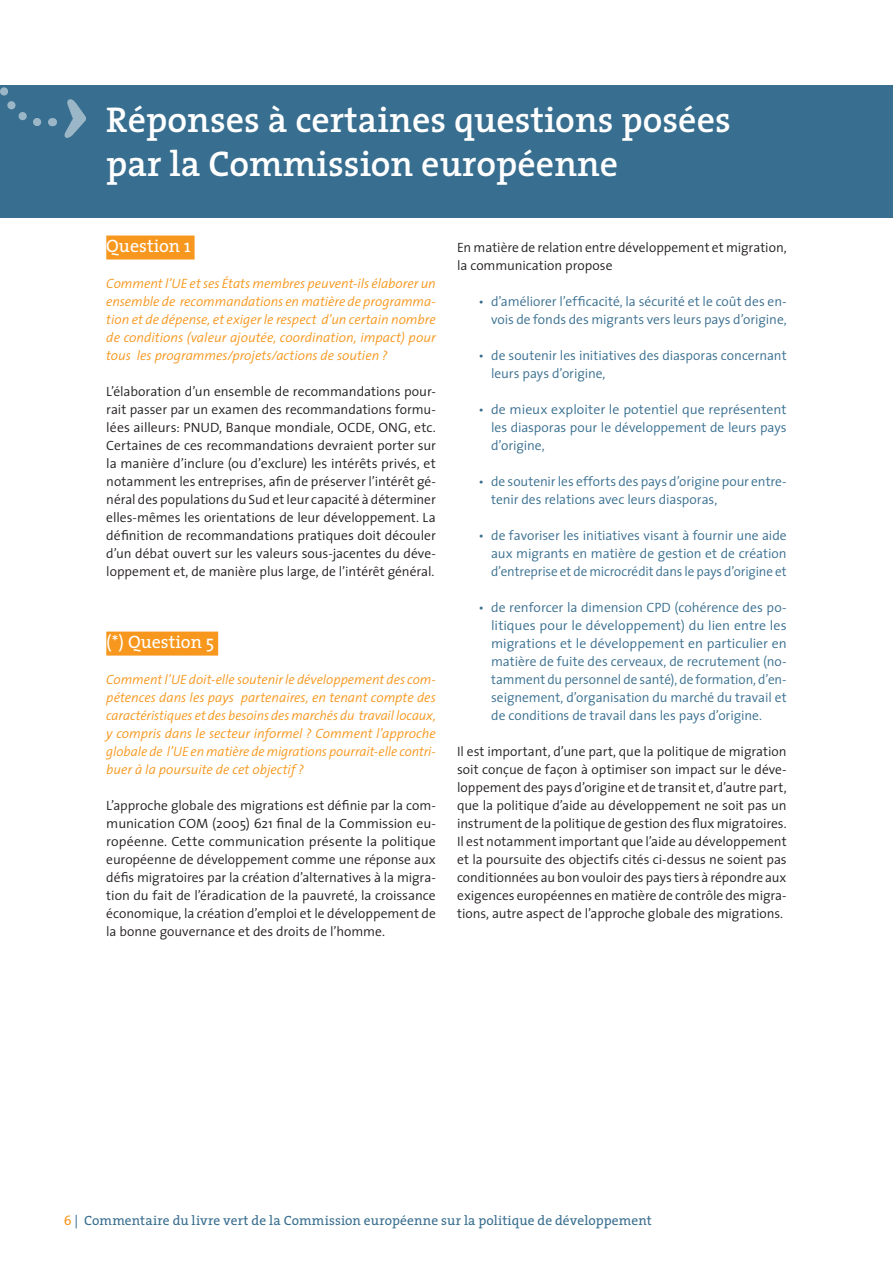
<style>
.page{position:relative;width:893px;height:1263px;background:#fff}
.page>*{position:absolute;margin:0;border:0;box-sizing:border-box;transform-origin:0 0}
.titre_1{font:600 36px/43.2px "The Serif";color:#fff}
.titre_2{font:18px "The Serif";color:#fff}
.corps_de_texte{font:300 13.5px/18px "The Sans";color:#231f20;text-align:justify}
.corps_de_texte_-_énu{font:300 13.5px/18px "The Sans";color:#386e8f;text-align:justify}
.corps_de_texte_itali{font:italic 300 13.5px/18px "The Sans";color:#f7971d;text-align:justify}
.t1{font:13.5px "The Serif";letter-spacing:.005em;color:#386e8f}
.s1{color:#f7971d}
</style>
<div class="page">
<div style="left:106px;top:236px;width:89px;height:24px;background:#f7971d"></div>
<div style="left:106px;top:632px;width:112px;height:24px;background:#f7971d"></div>
<div style="left:0;top:85px;width:893px;height:132px;background:#386e8f"></div>
<svg style="left:0;top:87px;width:53px;height:40px"></svg>
<svg style="left:64px;top:99px;width:22px;height:39px"></svg>
<p class="titre_1" style="left:106px;top:98px;width:626px">Réponses à certaines questions posées par la Commission européenne</p>
<p class="titre_2" style="left:106px;top:231px;width:86px">Question 1</p>
<p class="corps_de_texte_itali" style="left:106px;top:274px;width:331px">Comment l’UE et ses États membres peuvent-ils élaborer un ensemble de recommandations en matière de programma&shy;tion et de dépense, et exiger le respect d’un certain nombre de conditions (valeur ajoutée, coordination, impact) pour tous les programmes/projets/actions de soutien ?</p>
<p class="corps_de_texte" style="left:106px;top:382px;width:331px">L’élaboration d’un ensemble de recommandations pour&shy;rait passer par un examen des recommandations formu&shy;lées ailleurs: PNUD, Banque mondiale, OCDE, ONG, etc.<br>Certaines de ces recommandations devraient porter sur la manière d’inclure (ou d’exclure) les intérêts privés, et notamment les entreprises, afin de préserver l’intérêt gé&shy;néral des populations du Sud et leur capacité à déterminer elles-mêmes les orientations de leur développement. La définition de recommandations pratiques doit découler d’un débat ouvert sur les valeurs sous-jacentes du déve&shy;loppement et, de manière plus large, de l’intérêt général.</p>
<p class="titre_2" style="left:106px;top:627px;width:109px">(*) Question 5</p>
<p class="corps_de_texte_itali" style="left:106px;top:670px;width:331px">Comment l’UE doit-elle soutenir le développement des com&shy;pétences dans les pays partenaires, en tenant compte des caractéristiques et des besoins des marchés du travail locaux, y compris dans le secteur informel ? Comment l’approche globale de l’UE en matière de migrations pourrait-elle contri&shy;buer à la poursuite de cet objectif ?</p>
<p class="corps_de_texte" style="left:106px;top:796px;width:331px">L’approche globale des migrations est définie par la com&shy;munication COM (2005) 621 final de la Commission eu&shy;ropéenne. Cette communication présente la politique européenne de développement comme une réponse aux défis migratoires par la création d’alternatives à la migra&shy;tion du fait de l’éradication de la pauvreté, la croissance économique, la création d’emploi et le développement de la bonne gouvernance et des droits de l’homme.</p>
<p class="corps_de_texte" style="left:457px;top:238px;width:331px">En matière de relation entre développement et migration, la communication propose</p>
<p class="corps_de_texte_-_énu" style="left:478px;top:292px;width:310px;text-align:right">• d’améliorer l’efficacité, la sécurité et le coût des en&shy;vois de fonds des migrants vers leurs pays d’origine,</p>
<p class="corps_de_texte_-_énu" style="left:491px;top:346px;width:297px;text-indent:-13px">• de soutenir les initiatives des diasporas concernant leurs pays d’origine,</p>
<p class="corps_de_texte_-_énu" style="left:491px;top:400px;width:297px;text-indent:-13px">• de mieux exploiter le potentiel que représentent les diasporas pour le développement de leurs pays d’origine,</p>
<p class="corps_de_texte_-_énu" style="left:491px;top:472px;width:297px;text-indent:-13px">• de soutenir les efforts des pays d’origine pour entre&shy;tenir des relations avec leurs diasporas,</p>
<p class="corps_de_texte_-_énu" style="left:491px;top:526px;width:297px;text-indent:-13px">• de favoriser les initiatives visant à fournir une aide aux migrants en matière de gestion et de création d’entreprise et de microcrédit dans le pays d’origine et</p>
<p class="corps_de_texte_-_énu" style="left:491px;top:598px;width:297px;text-indent:-13px">• de renforcer la dimension CPD (cohérence des po&shy;litiques pour le développement) du lien entre les migrations et le développement en particulier en matière de fuite des cerveaux, de recrutement (no&shy;tamment du personnel de santé), de formation, d’en&shy;seignement, d’organisation du marché du travail et de conditions de travail dans les pays d’origine.</p>
<p class="corps_de_texte" style="left:457px;top:742px;width:331px">Il est important, d’une part, que la politique de migration soit conçue de façon à optimiser son impact sur le déve&shy;loppement des pays d’origine et de transit et, d’autre part, que la politique d’aide au développement ne soit pas un instrument de la politique de gestion des flux migratoires.<br>Il est notamment important que l’aide au développement et la poursuite des objectifs cités ci-dessus ne soient pas conditionnées au bon vouloir des pays tiers à répondre aux exigences européennes en matière de contrôle des migra&shy;tions, autre aspect de l’approche globale des migrations.</p>
<p class="t1" style="left:64px;top:1209px;width:589px"><span class="s1">6</span> | Commentaire du livre vert de la Commission européenne sur la politique de développement</p>
</div>
